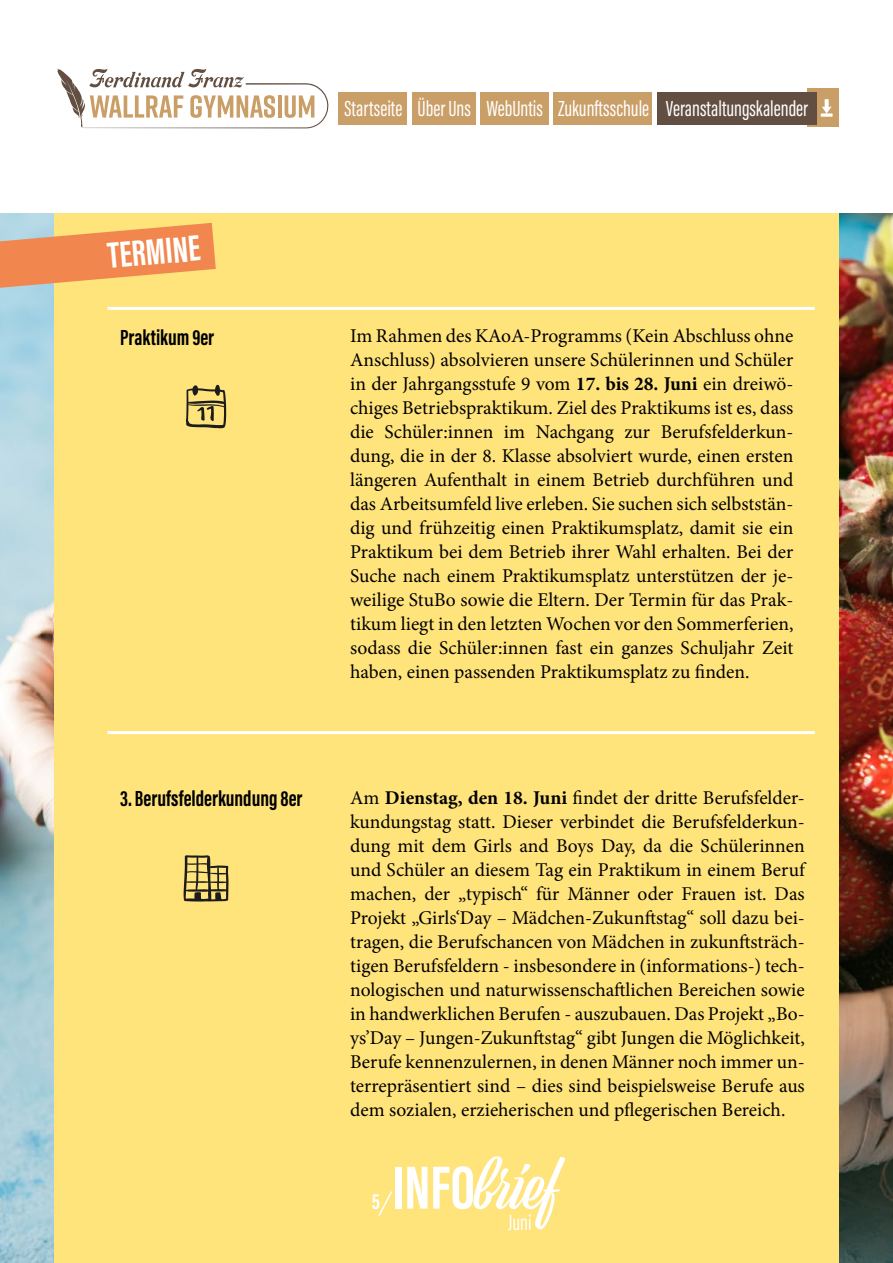
<style>
.page{position:relative;width:893px;height:1263px;background:#fff}
.page>*{position:absolute;margin:0;border:0;box-sizing:border-box;transform-origin:0 0}
.t1{font:62.7px "Viktor Script";color:#fff}
.t2{font:700 37.5px "Acumin Pro Extra Cond";color:#fff}
.t3{font:22.5px "Acumin Pro Extra Cond";color:#fff}
.t4{font:700 22.5px "Acumin Pro Extra Cond";color:#000}
.t5{font:700 22.5px "Acumin Pro Extra Cond";color:#fff}
.t6{font:19.5px/24px "Minion Pro";color:#000;text-align:justify}
.s1{font-weight:700}
.s2{font-family:"Acumin Pro Extra Cond";font-weight:700}
</style>
<div class="page">
<img style="left:0;top:213px;width:893px;height:1050px">
<div style="left:54px;top:207px;width:785px;height:1056px;background:#ffe37b"></div>
<svg style="left:0;top:223px;width:216px;height:65px"></svg>
<div style="left:0;top:0;width:893px;height:213px;background:#fff"></div>
<hr style="left:107px;top:307px;width:708px;height:3px;background:#fff">
<hr style="left:107px;top:731px;width:708px;height:3px;background:#fff">
<svg style="left:186px;top:385px;width:40px;height:43px"></svg>
<svg style="left:183px;top:855px;width:46px;height:46px"></svg>
<svg style="left:378px;top:1191px;width:14px;height:25px"></svg>
<div style="left:808px;top:89px;width:31px;height:38px;background:#ca9e67"></div>
<div style="left:339px;top:92px;width:68px;height:32px;background:#ca9e67"></div>
<div style="left:481px;top:92px;width:68px;height:32px;background:#ca9e67"></div>
<div style="left:657px;top:92px;width:159px;height:32px;background:#634e42"></div>
<div style="left:412px;top:92px;width:64px;height:32px;background:#ca9e67"></div>
<div style="left:553px;top:92px;width:99px;height:32px;background:#ca9e67"></div>
<svg style="left:57px;top:69px;width:271px;height:59px"></svg>
<svg style="left:821px;top:99px;width:12px;height:18px"></svg>
<p class="t3" style="left:344px;top:95px;width:465px">Startseite Über Uns WebUntis Zukunftsschule Veranstaltungskalender</p>
<h2 class="t2" style="left:106px;top:233px;width:94px;rotate:-5deg">TERMINE</h2>
<p class="t4" style="left:120px;top:323px;width:95px">Praktikum 9er</p>
<p class="t4" style="left:120px;top:785px;width:184px">3. Berufsfelderkundung 8er</p>
<p class="t6" style="left:350px;top:324px;width:445px">Im Rahmen des KAoA-Programms (Kein Abschluss ohne Anschluss) absolvieren unsere Schülerinnen und Schüler in der Jahrgangsstufe 9 vom <span class="s1">17. bis 28. Juni</span> ein dreiwö&shy;chiges Betriebspraktikum. Ziel des Praktikums ist es, dass die Schüler:innen im Nachgang zur Berufsfelderkun&shy;dung, die in der 8. Klasse absolviert wurde, einen ersten längeren Aufenthalt in einem Betrieb durchführen und das Arbeitsumfeld live erleben. Sie suchen sich selbststän&shy;dig und frühzeitig einen Praktikumsplatz, damit sie ein Praktikum bei dem Betrieb ihrer Wahl erhalten. Bei der Suche nach einem Praktikumsplatz unterstützen der je&shy;weilige StuBo sowie die Eltern. Der Termin für das Prak&shy;tikum liegt in den letzten Wochen vor den Sommerferien, sodass die Schüler:innen fast ein ganzes Schuljahr Zeit haben, einen passenden Praktikumsplatz zu finden.</p>
<p class="t6" style="left:350px;top:786px;width:456px">Am <span class="s1">Dienstag, den 18. Juni</span> findet der dritte Berufsfelder&shy;kundungstag statt. Dieser verbindet die Berufsfelderkun&shy;dung mit dem Girls and Boys Day, da die Schülerinnen und Schüler an diesem Tag ein Praktikum in einem Beruf machen, der „typisch“ für Männer oder Frauen ist. Das Projekt „Girls‘Day – Mädchen-Zukunftstag“ soll dazu bei&shy;tragen, die Berufschancen von Mädchen in zukunftsträch&shy;tigen Berufsfeldern - insbesondere in (informations-) tech&shy;nologischen und naturwissenschaftlichen Bereichen sowie in handwerklichen Berufen - auszubauen. Das Projekt „Bo&shy;ys’Day – Jungen-Zukunftstag“ gibt Jungen die Möglichkeit, Berufe kennenzulernen, in denen Männer noch immer un&shy;terrepräsentiert sind – dies sind beispielsweise Berufe aus dem sozialen, erzieherischen und pflegerischen Bereich.</p>
<p class="t5" style="left:372px;top:1188px;width:10px">5</p>
<h1 class="t1" style="left:392px;top:1150px;width:167px"><span class="s2">INFO</span>brief</h1>
<p class="t3" style="left:508px;top:1209px;width:25px">Juni</p>
</div>
